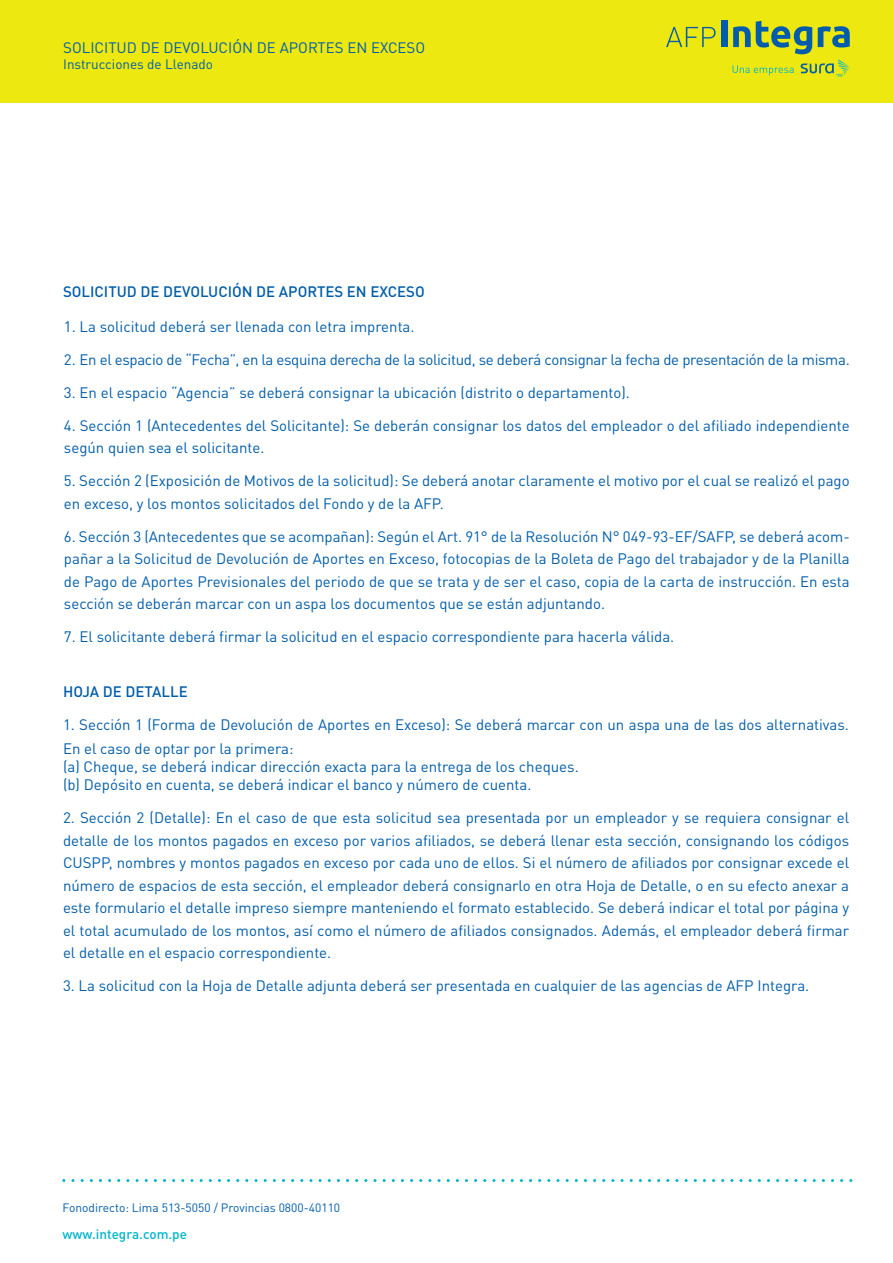
<style>
.page{position:relative;width:893px;height:1263px;background:#fff}
.page>*{position:absolute;margin:0;border:0;box-sizing:border-box;transform-origin:0 0}
.t1{font:15px/22.5px "DIN Pro";color:#015dab}
.t2{font:15px "DIN Pro";letter-spacing:-.02em;color:#015dab}
.t3{font:500 15px "DIN Pro";color:#015dab}
.t4{font:13.5px "DIN Pro";color:#015dab}
.t5{font:500 13.5px "DIN Pro";color:#00b5cb}
.t6{font:12px "DIN Pro";color:#015dab}
</style>
<div class="page">
<div style="left:0;top:0;width:893px;height:103px;background:#ece810"></div>
<div style="left:721px;top:20px;width:6px;height:27px;background:#015dab"></div>
<svg style="left:733px;top:21px;width:117px;height:56px"></svg>
<svg style="left:666px;top:27px;width:50px;height:20px"></svg>
<svg style="left:64px;top:1179px;width:787px;height:3px"></svg>
<p class="t1" style="left:63px;top:35px;width:363px">SOLICITUD DE DEVOLUCIÓN DE APORTES EN EXCESO</p>
<p class="t4" style="left:63px;top:54px;width:151px">Instrucciones de Llenado</p>
<p class="t3" style="left:63px;top:280px;width:363px">SOLICITUD DE DEVOLUCIÓN DE APORTES EN EXCESO</p>
<p class="t1" style="left:64px;top:313px;width:352px">1. La solicitud deberá ser llenada con letra imprenta.</p>
<p class="t2" style="left:64px;top:347px;width:787px">2. En el espacio de “Fecha”, en la esquina derecha de la solicitud, se deberá consignar la fecha de presentación de la misma.</p>
<p class="t1" style="left:64px;top:379px;width:567px">3. En el espacio “Agencia” se deberá consignar la ubicación (distrito o departamento).</p>
<p class="t1" style="left:64px;top:412px;width:787px">4. Sección 1 (Antecedentes del Solicitante): Se deberán consignar los datos del empleador o del afiliado independiente según quien sea el solicitante.</p>
<p class="t1" style="left:64px;top:468px;width:787px">5. Sección 2 (Exposición de Motivos de la solicitud): Se deberá anotar claramente el motivo por el cual se realizó el pago en exceso, y los montos solicitados del Fondo y de la AFP.</p>
<p class="t1" style="left:64px;top:523px;width:787px;text-align:justify">6. Sección 3 (Antecedentes que se acompañan): Según el Art. 91° de la Resolución N° 049-93-EF/SAFP, se deberá acom&shy;pañar a la Solicitud de Devolución de Aportes en Exceso, fotocopias de la Boleta de Pago del trabajador y de la Planilla de Pago de Aportes Previsionales del periodo de que se trata y de ser el caso, copia de la carta de instrucción. En esta sección se deberán marcar con un aspa los documentos que se están adjuntando.</p>
<p class="t1" style="left:64px;top:624px;width:612px">7. El solicitante deberá firmar la solicitud en el espacio correspondiente para hacerla válida.</p>
<p class="t3" style="left:63px;top:679px;width:126px">HOJA DE DETALLE</p>
<p class="t1" style="left:63px;top:711px;width:787px;line-height:24px">1. Sección 1 (Forma de Devolución de Aportes en Exceso): Se deberá marcar con un aspa una de las dos alternativas.<br>En el caso de optar por la primera:</p>
<p class="t1" style="left:63px;top:756px;width:517px;line-height:18px">(a) Cheque, se deberá indicar dirección exacta para la entrega de los cheques. (b) Depósito en cuenta, se deberá indicar el banco y número de cuenta.</p>
<p class="t1" style="left:63px;top:805px;width:788px;text-align:justify">2. Sección 2 (Detalle): En el caso de que esta solicitud sea presentada por un empleador y se requiera consignar el detalle de los montos pagados en exceso por varios afiliados, se deberá llenar esta sección, consignando los códigos CUSPP, nombres y montos pagados en exceso por cada uno de ellos. Si el número de afiliados por consignar excede el número de espacios de esta sección, el empleador deberá consignarlo en otra Hoja de Detalle, o en su efecto anexar a este formulario el detalle impreso siempre manteniendo el formato establecido. Se deberá indicar el total por página y el total acumulado de los montos, así como el número de afiliados consignados. Además, el empleador deberá firmar el detalle en el espacio correspondiente.</p>
<p class="t1" style="left:63px;top:973px;width:748px">3. La solicitud con la Hoja de Detalle adjunta deberá ser presentada en cualquier de las agencias de AFP Integra.</p>
<p class="t6" style="left:63px;top:1198px;width:279px">Fonodirecto: Lima 513-5050 / Provincias 0800-40110</p>
<p class="t5" style="left:63px;top:1223px;width:126px">www.integra.com.pe</p>
</div>
